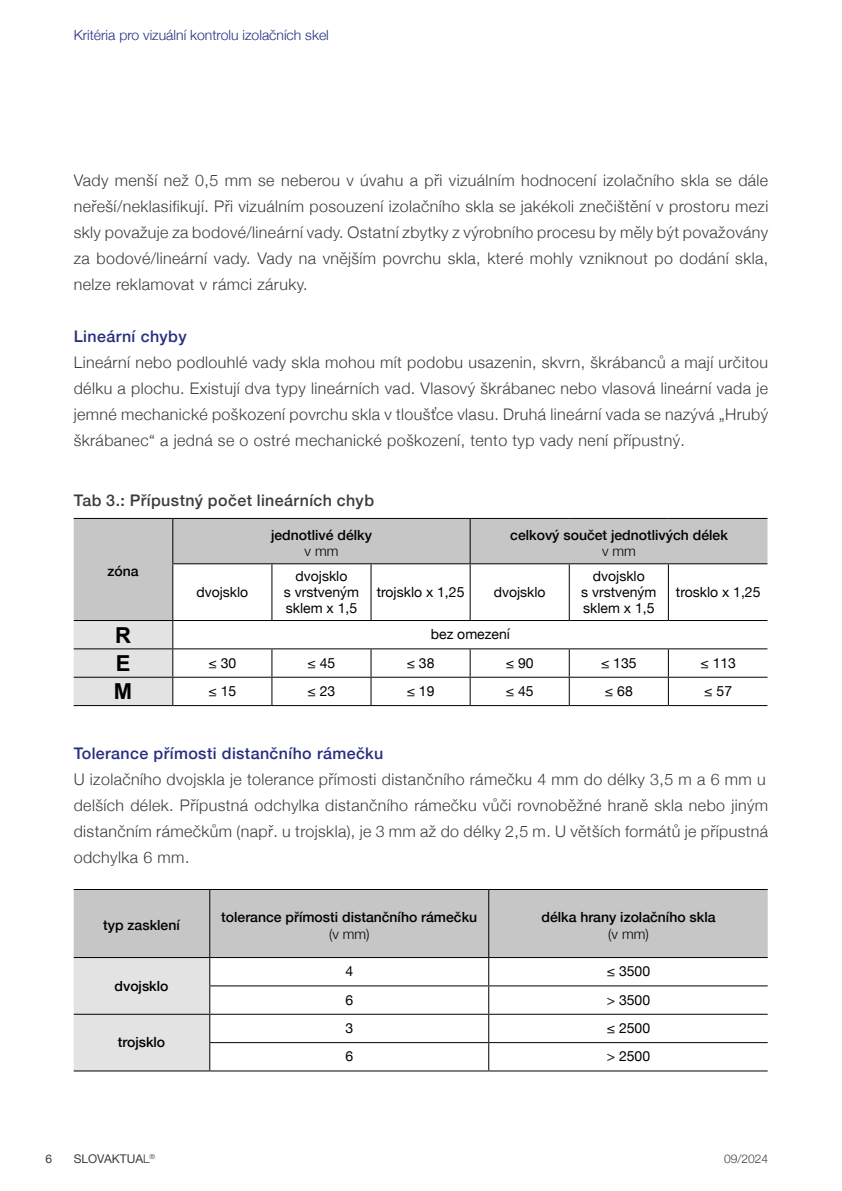
<style>
.page{position:relative;width:842px;height:1191px;background:#fff}
.page>*{position:absolute;margin:0;border:0;box-sizing:border-box;transform-origin:0 0}
.t1{font:700 22px "Arial";color:#000}
.t2{font:300 16px/26px "Helvetica Neue";letter-spacing:.025em;color:#3c3c3b;text-align:justify}
.t3{font:500 16px "Helvetica Neue";letter-spacing:.025em;color:#272e80}
.t4{font:500 16px "Helvetica Neue";letter-spacing:.025em;color:#3c3c3b}
.t5{font:14px/16px "Helvetica Neue";color:#000;text-align:center}
.t6{font:500 14px "Helvetica Neue";color:#000}
.t7{font:300 14px "Helvetica Neue";color:#272e80}
.t8{font:300 14px "Helvetica Neue";color:#000}
.t9{font:12px "Helvetica Neue";color:#3c3c3b}
.t10{font:300 12px "Helvetica Neue";color:#3c3c3b}
.s1{font-weight:300}
</style>
<div class="page">
<svg style="left:74px;top:519px;width:693px;height:101px;fill:#c6c6c6"></svg>
<hr style="left:74px;top:518px;width:99px;height:1px;background:#000">
<hr style="left:173px;top:518px;width:99px;height:1px;background:#000">
<hr style="left:172px;top:519px;width:1px;height:44px;background:#000">
<hr style="left:272px;top:518px;width:99px;height:1px;background:#000">
<hr style="left:371px;top:518px;width:99px;height:1px;background:#000">
<hr style="left:470px;top:518px;width:99px;height:1px;background:#000">
<hr style="left:470px;top:519px;width:1px;height:44px;background:#000">
<hr style="left:569px;top:518px;width:99px;height:1px;background:#000">
<hr style="left:668px;top:518px;width:99px;height:1px;background:#000">
<hr style="left:172px;top:563px;width:100px;height:1px;background:#000">
<hr style="left:172px;top:564px;width:1px;height:56px;background:#000">
<hr style="left:272px;top:563px;width:99px;height:1px;background:#000">
<hr style="left:271px;top:564px;width:1px;height:56px;background:#000">
<hr style="left:371px;top:563px;width:99px;height:1px;background:#000">
<hr style="left:370px;top:564px;width:1px;height:56px;background:#000">
<hr style="left:470px;top:563px;width:99px;height:1px;background:#000">
<hr style="left:470px;top:564px;width:1px;height:56px;background:#000">
<hr style="left:569px;top:563px;width:99px;height:1px;background:#000">
<hr style="left:569px;top:564px;width:1px;height:56px;background:#000">
<hr style="left:668px;top:563px;width:99px;height:1px;background:#000">
<hr style="left:668px;top:564px;width:1px;height:56px;background:#000">
<hr style="left:173px;top:620px;width:99px;height:1px;background:#000">
<hr style="left:272px;top:620px;width:99px;height:1px;background:#000">
<hr style="left:371px;top:620px;width:99px;height:1px;background:#000">
<hr style="left:470px;top:620px;width:99px;height:1px;background:#000">
<hr style="left:569px;top:620px;width:99px;height:1px;background:#000">
<hr style="left:668px;top:620px;width:99px;height:1px;background:#000">
<hr style="left:173px;top:648px;width:99px;height:1px;background:#000">
<hr style="left:272px;top:648px;width:99px;height:1px;background:#000">
<hr style="left:371px;top:648px;width:99px;height:1px;background:#000">
<hr style="left:470px;top:648px;width:99px;height:1px;background:#000">
<hr style="left:569px;top:648px;width:99px;height:1px;background:#000">
<hr style="left:668px;top:648px;width:99px;height:1px;background:#000">
<hr style="left:173px;top:676px;width:99px;height:1px;background:#000">
<div style="left:74px;top:620px;width:99px;height:85px;background:#e3e3e3"></div>
<hr style="left:272px;top:676px;width:99px;height:1px;background:#000">
<svg style="left:271px;top:649px;width:1px;height:56px"></svg>
<hr style="left:371px;top:676px;width:99px;height:1px;background:#000">
<svg style="left:370px;top:649px;width:1px;height:56px"></svg>
<hr style="left:470px;top:676px;width:99px;height:1px;background:#000">
<svg style="left:470px;top:649px;width:1px;height:56px"></svg>
<hr style="left:569px;top:676px;width:99px;height:1px;background:#000">
<svg style="left:569px;top:649px;width:1px;height:56px"></svg>
<hr style="left:668px;top:676px;width:99px;height:1px;background:#000">
<svg style="left:668px;top:649px;width:1px;height:56px"></svg>
<hr style="left:74px;top:705px;width:99px;height:1px;background:#000">
<hr style="left:173px;top:705px;width:99px;height:1px;background:#000">
<hr style="left:272px;top:705px;width:99px;height:1px;background:#000">
<hr style="left:371px;top:705px;width:99px;height:1px;background:#000">
<hr style="left:470px;top:705px;width:99px;height:1px;background:#000">
<hr style="left:569px;top:705px;width:99px;height:1px;background:#000">
<hr style="left:668px;top:705px;width:99px;height:1px;background:#000">
<div style="left:74px;top:890px;width:694px;height:67px;background:#c6c6c6"></div>
<hr style="left:74px;top:889px;width:136px;height:1px;background:#000">
<hr style="left:210px;top:889px;width:279px;height:1px;background:#000">
<hr style="left:209px;top:890px;width:1px;height:67px;background:#000">
<hr style="left:210px;top:957px;width:279px;height:1px;background:#000">
<hr style="left:209px;top:985px;width:280px;height:1px;background:#000">
<hr style="left:210px;top:1013px;width:279px;height:1px;background:#000">
<hr style="left:209px;top:1042px;width:280px;height:1px;background:#000">
<div style="left:74px;top:957px;width:136px;height:113px;background:#e3e3e3"></div>
<hr style="left:74px;top:1070px;width:136px;height:1px;background:#000">
<hr style="left:210px;top:1070px;width:279px;height:1px;background:#000">
<hr style="left:489px;top:889px;width:279px;height:1px;background:#000">
<hr style="left:488px;top:890px;width:1px;height:67px;background:#000">
<hr style="left:489px;top:957px;width:279px;height:1px;background:#000">
<hr style="left:489px;top:985px;width:279px;height:1px;background:#000">
<hr style="left:489px;top:1013px;width:279px;height:1px;background:#000">
<hr style="left:489px;top:1042px;width:279px;height:1px;background:#000">
<svg style="left:488px;top:958px;width:1px;height:112px"></svg>
<hr style="left:489px;top:1070px;width:279px;height:1px;background:#000">
<p class="t7" style="left:74px;top:23px;width:257px">Kritéria pro vizuální kontrolu izolačních skel</p>
<p class="t2" style="left:74px;top:166px;width:696px">Vady menší než 0,5 mm se neberou v úvahu a při vizuálním hodnocení izolačního skla se dále neřeší/neklasifikují. Při vizuálním posouzení izolačního skla se jakékoli znečištění v prostoru mezi skly považuje za bodové/lineární vady. Ostatní zbytky z výrobního procesu by měly být považovány za bodové/lineární vady. Vady na vnějším povrchu skla, které mohly vzniknout po dodání skla, nelze reklamovat v rámci záruky.</p>
<p class="t3" style="left:74px;top:323px;width:115px">Lineární chyby</p>
<p class="t2" style="left:74px;top:348px;width:696px">Lineární nebo podlouhlé vady skla mohou mít podobu usazenin, skvrn, škrábanců a mají určitou délku a plochu. Existují dva typy lineárních vad. Vlasový škrábanec nebo vlasová lineární vada je jemné mechanické poškození povrchu skla v tloušťce vlasu. Druhá lineární vada se nazývá „Hrubý škrábanec“ a jedná se o ostré mechanické poškození, tento typ vady není přípustný.</p>
<p class="t4" style="left:74px;top:487px;width:302px">Tab 3.: Přípustný počet lineárních chyb</p>
<p class="t6" style="left:271px;top:523px;width:102px">jednotlivé délky</p>
<p class="t8" style="left:305px;top:540px;width:35px">v mm</p>
<p class="t6" style="left:510px;top:524px;width:219px">celkový součet jednotlivých délek</p>
<p class="t8" style="left:602px;top:539px;width:35px">v mm</p>
<p class="t6" style="left:107px;top:560px;width:33px">zóna</p>
<p class="t5" style="left:196px;top:584px;width:53px">dvojsklo</p>
<p class="t5" style="left:284px;top:568px;width:77px">dvojsklo<br>s vrstveným sklem x 1,5</p>
<p class="t5" style="left:377px;top:584px;width:89px">trojsklo x 1,25</p>
<p class="t5" style="left:494px;top:584px;width:53px">dvojsklo</p>
<p class="t5" style="left:581px;top:568px;width:77px">dvojsklo<br>s vrstveným sklem x 1,5</p>
<p class="t5" style="left:676px;top:584px;width:86px">trosklo x 1,25</p>
<h1 class="t1" style="left:115px;top:620px;width:17px">R</h1>
<p class="t5" style="left:431px;top:627px;width:81px">bez omezení</p>
<h1 class="t1" style="left:116px;top:649px;width:16px">E</h1>
<p class="t5" style="left:208px;top:655px;width:29px">≤ 30</p>
<p class="t5" style="left:308px;top:655px;width:29px">≤ 45</p>
<p class="t5" style="left:407px;top:655px;width:29px">≤ 38</p>
<p class="t5" style="left:506px;top:655px;width:29px">≤ 90</p>
<p class="t5" style="left:601px;top:655px;width:37px">≤ 135</p>
<p class="t5" style="left:700px;top:655px;width:37px">≤ 113</p>
<h1 class="t1" style="left:114px;top:677px;width:20px">M</h1>
<p class="t5" style="left:208px;top:684px;width:29px">≤ 15</p>
<p class="t5" style="left:308px;top:684px;width:29px">≤ 23</p>
<p class="t5" style="left:407px;top:684px;width:29px">≤ 19</p>
<p class="t5" style="left:506px;top:684px;width:29px">≤ 45</p>
<p class="t5" style="left:605px;top:684px;width:29px">≤ 68</p>
<p class="t5" style="left:704px;top:684px;width:29px">≤ 57</p>
<p class="t3" style="left:74px;top:741px;width:311px">Tolerance přímosti distančního rámečku</p>
<p class="t2" style="left:74px;top:765px;width:696px;text-align:left">U izolačního dvojskla je tolerance přímosti distančního rámečku 4 mm do délky 3,5 m a 6 mm u delších délek. Přípustná odchylka distančního rámečku vůči rovnoběžné hraně skla nebo jiným distančním rámečkům (např. u trojskla), je 3 mm až do délky 2,5 m. U větších formátů je přípustná odchylka 6 mm.</p>
<p class="t6" style="left:103px;top:914px;width:78px">typ zasklení</p>
<p class="t6" style="left:114px;top:974px;width:55px">dvojsklo</p>
<p class="t6" style="left:118px;top:1031px;width:49px">trojsklo</p>
<p class="t6" style="left:221px;top:905px;width:257px">tolerance přímosti distančního rámečku</p>
<p class="t8" style="left:329px;top:922px;width:42px">(v mm)</p>
<p class="t6" style="left:541px;top:905px;width:176px">délka hrany izolačního skla</p>
<p class="t8" style="left:608px;top:922px;width:42px">(v mm)</p>
<p class="t5" style="left:345px;top:964px;width:9px">4</p>
<p class="t5" style="left:607px;top:964px;width:45px">≤ 3500</p>
<p class="t5" style="left:345px;top:992px;width:9px">6</p>
<p class="t5" style="left:607px;top:992px;width:45px">&gt; 3500</p>
<p class="t5" style="left:345px;top:1021px;width:9px">3</p>
<p class="t5" style="left:607px;top:1021px;width:45px">≤ 2500</p>
<p class="t5" style="left:345px;top:1049px;width:9px">6</p>
<p class="t5" style="left:607px;top:1049px;width:45px">&gt; 2500</p>
<p class="t9" style="left:74px;top:1150px;width:83px">SLOVAKTUA<span class="s1">L</span><sup>®</sup></p>
<p class="t9" style="left:45px;top:1149px;width:8px">6</p>
<p class="t10" style="left:724px;top:1149px;width:46px">09/2024</p>
</div>
